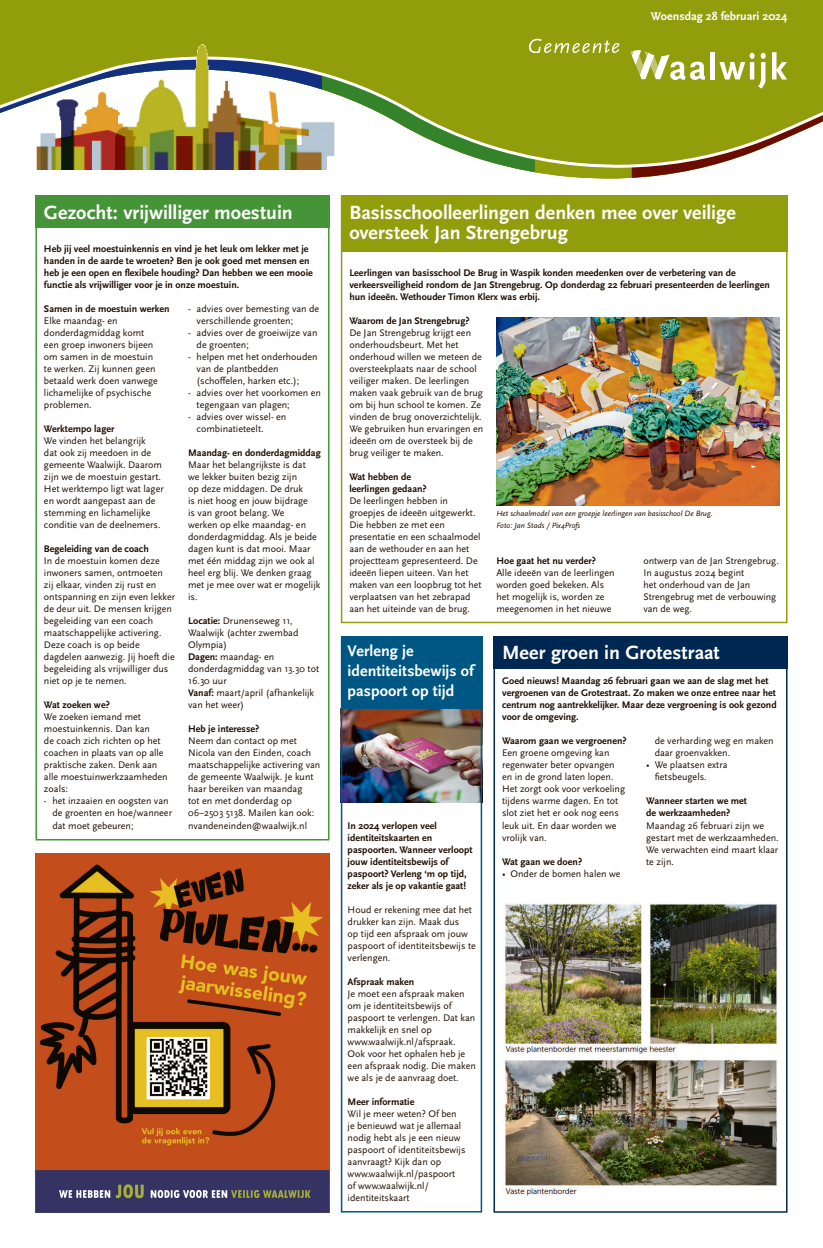
<style>
.page{position:relative;width:823px;height:1248px;background:#fff}
.page>*{position:absolute;margin:0;border:0;box-sizing:border-box;transform-origin:0 0}
.t1{font:700 20px/20px "Scala Sans Pro";color:#fff}
.t2{font:700 16px/20px "Scala Sans Pro";color:#fff}
.t3{font:700 12px "Scala Sans Pro";color:#fff}
.t4{font:10px/12px "Scala Sans Pro";color:#200e00}
.t5{font:700 10px/12px "Scala Sans Pro";color:#200e00}
.t6{font:italic 8px/12px "Scala Sans Pro";color:#200e00}
.s1{font-weight:700}
</style>
<div class="page">
<svg style="left:631px;top:169px;width:65px;height:9px"></svg>
<div style="left:0;top:0;width:322px;height:179px;background:linear-gradient(to right,#fff,#fff)"></div>
<svg style="left:0;top:0;width:822px;height:169px;background:#9ca72d"></svg>
<hr style="left:710px;top:52px;width:4px;height:27px;background:#fff">
<svg style="left:719px;top:53px;width:46px;height:36px"></svg>
<svg style="left:771px;top:52px;width:15px;height:27px"></svg>
<svg style="left:627px;top:42px;width:78px;height:38px"></svg>
<svg style="left:528px;top:39px;width:91px;height:14px"></svg>
<img style="left:36px;top:45px;width:298px;height:124px">
<img style="left:343px;top:708px;width:136px;height:94px">
<div style="left:35px;top:198px;width:294px;height:642px;border:2px solid #469438"></div>
<div style="left:35px;top:196px;width:294px;height:32px;background:#469438"></div>
<div style="left:340px;top:196px;width:447px;height:56px;background:#929d0c"></div>
<img style="left:496px;top:317px;width:282px;height:188px">
<div style="left:493px;top:638px;width:294px;height:574px;border:2px solid #002752"></div>
<div style="left:493px;top:636px;width:294px;height:32px;background:#002752"></div>
<img style="left:503px;top:903px;width:274px;height:293px">
<div style="left:340px;top:638px;width:142px;height:574px;border:2px solid #005783"></div>
<div style="left:340px;top:636px;width:142px;height:72px;background:#005783"></div>
<img style="left:35px;top:853px;width:294px;height:359px">
<p class="t3" style="left:650px;top:9px;width:138px">Woensdag 28 februari 2024</p>
<h1 class="t1" style="left:44px;top:202px;width:250px">Gezocht: vrijwilliger moestuin</h1>
<p class="t5" style="left:44px;top:243px;width:270px">Heb jij veel moestuinkennis en vind je het leuk om lekker met je handen in de aarde te wroeten? Ben je ook goed met mensen en heb je een open en flexibele houding? Dan hebben we een mooie functie als vrijwilliger voor je in onze moestuin.</p>
<p class="t5" style="left:44px;top:303px;width:127px">Samen in de moestuin werken</p>
<p class="t4" style="left:44px;top:315px;width:115px">Elke maandag- en donderdagmiddag komt een groep inwoners bijeen om samen in de moestuin te werken. Zij kunnen geen betaald werk doen vanwege lichamelijke of psychische problemen.</p>
<p class="t5" style="left:44px;top:423px;width:72px">Werktempo lager</p>
<p class="t4" style="left:44px;top:435px;width:121px">We vinden het belangrijk<br>dat ook zij meedoen in de gemeente Waalwijk. Daarom zijn we de moestuin gestart.<br>Het werktempo ligt wat lager en wordt aangepast aan de stemming en lichamelijke conditie van de deelnemers.</p>
<p class="t5" style="left:44px;top:543px;width:106px">Begeleiding van de coach</p>
<p class="t4" style="left:44px;top:555px;width:132px">In de moestuin komen deze inwoners samen, ontmoeten<br>zij elkaar, vinden zij rust en ontspanning en zijn even lekker de deur uit. De mensen krijgen begeleiding van een coach maatschappelijke activering.<br>Deze coach is op beide dagdelen aanwezig. Jij hoeft die begeleiding als vrijwilliger dus niet op je te nemen.</p>
<p class="t5" style="left:44px;top:699px;width:67px">Wat zoeken we?</p>
<p class="t4" style="left:44px;top:711px;width:125px">We zoeken iemand met moestuinkennis. Dan kan<br>de coach zich richten op het coachen in plaats van op alle praktische zaken. Denk aan alle moestuinwerkzaamheden zoals:</p>
<p class="t4" style="left:52px;top:795px;width:121px;text-indent:-8px">- het inzaaien en oogsten van de groenten en hoe/wanneer dat moet gebeuren;</p>
<p class="t4" style="left:196px;top:303px;width:124px;text-indent:-9px">- advies over bemesting van de verschillende groenten;</p>
<p class="t4" style="left:196px;top:327px;width:122px;text-indent:-9px">- advies over de groeiwijze van de groenten;</p>
<p class="t4" style="left:196px;top:351px;width:122px;text-indent:-9px">- helpen met het onderhouden van de plantbedden (schoffelen, harken etc.);</p>
<p class="t4" style="left:196px;top:387px;width:126px;text-indent:-9px">- advies over het voorkomen en tegengaan van plagen;</p>
<p class="t4" style="left:196px;top:411px;width:91px;text-indent:-9px">- advies over wissel- en combinatieteelt.</p>
<p class="t5" style="left:188px;top:447px;width:134px">Maandag- en donderdagmiddag</p>
<p class="t4" style="left:188px;top:459px;width:134px">Maar het belangrijkste is dat<br>we lekker buiten bezig zijn<br>op deze middagen. De druk<br>is niet hoog en jouw bijdrage<br>is van groot belang. We<br>werken op elke maandag- en donderdagmiddag. Als je beide dagen kunt is dat mooi. Maar met één middag zijn we ook al heel erg blij. We denken graag met je mee over wat er mogelijk is.</p>
<p class="t4" style="left:188px;top:615px;width:132px"><span class="s1">Locatie:</span> Drunenseweg 11,<br>Waalwijk (achter zwembad<br>Olympia)<br><span class="s1">Dagen:</span> maandag- en donderdagmiddag van 13.30 tot<br>16.30 uur<br><span class="s1">Vanaf:</span> maart/april (afhankelijk van het weer)</p>
<p class="t5" style="left:188px;top:723px;width:73px">Heb je interesse?</p>
<p class="t4" style="left:188px;top:735px;width:134px">Neem dan contact op met<br>Nicola van den Einden, coach maatschappelijke activering van de gemeente Waalwijk. Je kunt haar bereiken van maandag<br>tot en met donderdag op<br>06–2503 5138. Mailen kan ook: nvandeneinden@waalwijk.nl</p>
<h1 class="t1" style="left:349px;top:203px;width:387px">Basisschoolleerlingen denken mee over veilige oversteek Jan Strengebrug</h1>
<p class="t5" style="left:349px;top:267px;width:422px">Leerlingen van basisschool De Brug in Waspik konden meedenken over de verbetering van de verkeersveiligheid rondom de Jan Strengebrug. Op donderdag 22 februari presenteerden de leerlingen hun ideeën. Wethouder Timon Klerx was erbij.</p>
<p class="t5" style="left:349px;top:315px;width:122px">Waarom de Jan Strengebrug?</p>
<p class="t4" style="left:349px;top:327px;width:135px">De Jan Strengebrug krijgt een onderhoudsbeurt. Met het onderhoud willen we meteen de oversteekplaats naar de school veiliger maken. De leerlingen maken vaak gebruik van de brug om bij hun school te komen. Ze vinden de brug onoverzichtelijk.<br>We gebruiken hun ervaringen en ideeën om de oversteek bij de brug veiliger te maken.</p>
<p class="t5" style="left:349px;top:471px;width:79px">Wat hebben de leerlingen gedaan?</p>
<p class="t4" style="left:349px;top:495px;width:134px">De leerlingen hebben in groepjes de ideeën uitgewerkt.<br>Die hebben ze met een presentatie en een schaalmodel aan de wethouder en aan het projectteam gepresenteerd. De ideeën liepen uiteen. Van het maken van een loopbrug tot het verplaatsen van het zebrapad aan het uiteinde van de brug.</p>
<p class="t6" style="left:496px;top:507px;width:218px">Het schaalmodel van een groepje leerlingen van basisschool De Brug.<br>Foto: Jan Stads / Pix4Profs</p>
<p class="t5" style="left:496px;top:555px;width:101px">Hoe gaat het nu verder?</p>
<p class="t4" style="left:496px;top:567px;width:120px">Alle ideeën van de leerlingen worden goed bekeken. Als het mogelijk is, worden ze meegenomen in het nieuwe</p>
<p class="t4" style="left:643px;top:555px;width:137px">ontwerp van de Jan Strengebrug.<br>In augustus 2024 begint<br>het onderhoud van de Jan<br>Strengebrug met de verbouwing van de weg.</p>
<h2 class="t2" style="left:347px;top:641px;width:128px">Verleng je identiteitsbewijs of paspoort op tijd</h2>
<p class="t5" style="left:347px;top:819px;width:126px">In 2024 verlopen veel identiteitskaarten en paspoorten. Wanneer verloopt jouw identiteitsbewijs of paspoort? Verleng ‘m op tijd, zeker als je op vakantie gaat!</p>
<p class="t4" style="left:347px;top:903px;width:130px">Houd er rekening mee dat het drukker kan zijn. Maak dus<br>op tijd een afspraak om jouw paspoort of identiteitsbewijs te verlengen.</p>
<p class="t5" style="left:347px;top:975px;width:68px">Afspraak maken</p>
<p class="t4" style="left:347px;top:987px;width:130px">Je moet een afspraak maken om je identiteitsbewijs of paspoort te verlengen. Dat kan makkelijk en snel op www.waalwijk.nl/afspraak.<br>Ook voor het ophalen heb je een afspraak nodig. Die maken we als je de aanvraag doet.</p>
<p class="t5" style="left:347px;top:1095px;width:68px">Meer informatie</p>
<p class="t4" style="left:347px;top:1107px;width:119px">Wil je meer weten? Of ben je benieuwd wat je allemaal nodig hebt als je een nieuw paspoort of identiteitsbewijs aanvraagt? Kijk dan op www.waalwijk.nl/paspoort of www.waalwijk.nl/ identiteitskaart</p>
<h1 class="t1" style="left:501px;top:643px;width:219px">Meer groen in Grotestraat</h1>
<p class="t5" style="left:501px;top:675px;width:276px">Goed nieuws! Maandag 26 februari gaan we aan de slag met het vergroenen van de Grotestraat. Zo maken we onze entree naar het centrum nog aantrekkelijker. Maar deze vergroening is ook gezond voor de omgeving.</p>
<p class="t5" style="left:501px;top:735px;width:126px">Waarom gaan we vergroenen?</p>
<p class="t4" style="left:501px;top:747px;width:125px">Een groene omgeving kan regenwater beter opvangen en in de grond laten lopen.<br>Het zorgt ook voor verkoeling tijdens warme dagen. En tot slot ziet het er ook nog eens leuk uit. En daar worden we vrolijk van.</p>
<p class="t5" style="left:501px;top:855px;width:82px">Wat gaan we doen?</p>
<p class="t4" style="left:501px;top:867px;width:120px">• Onder de bomen halen we</p>
<p class="t4" style="left:654px;top:735px;width:120px">de verharding weg en maken daar groenvakken.</p>
<p class="t4" style="left:654px;top:759px;width:74px;text-indent:-8px">• We plaatsen extra fietsbeugels.</p>
<p class="t5" style="left:645px;top:795px;width:102px">Wanneer starten we met de werkzaamheden?</p>
<p class="t4" style="left:645px;top:819px;width:134px">Maandag 26 februari zijn we gestart met de werkzaamheden.<br>We verwachten eind maart klaar te zijn.</p>
</div>
